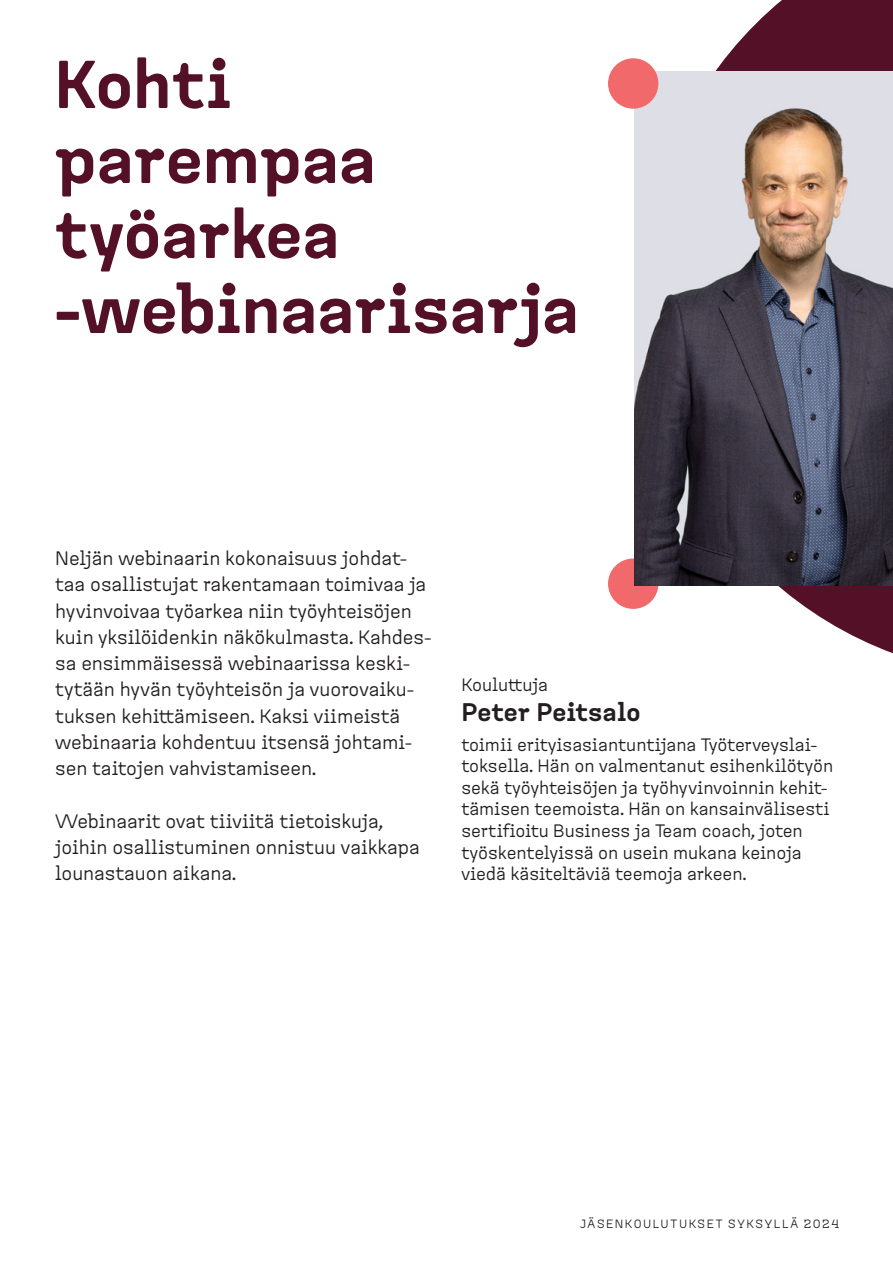
<style>
.page{position:relative;width:893px;height:1263px;background:#fff}
.page>*{position:absolute;margin:0;border:0;box-sizing:border-box;transform-origin:0 0}
.t1{font:700 67.5px/75px "Pro";letter-spacing:-.015em;color:#531027}
.t2{font:700 25.5px "Pro";letter-spacing:-.015em;color:#231f20}
.t3{font:19.5px/26.2px "Pro";color:#231f20}
.t4{font:18px/21.6px "Pro";color:#231f20}
.t5{font:12px "Pro";letter-spacing:.125em;color:#231f20}
</style>
<div class="page">
<div style="left:608px;top:558px;width:50px;height:51px;background:#f2696b;border-radius:50%"></div>
<svg style="left:643px;top:0;width:250px;height:654px"></svg>
<img style="left:635px;top:72px;width:258px;height:513px">
<div style="left:608px;top:58px;width:50px;height:51px;background:#f2696b;border-radius:50%"></div>
<h1 class="t1" style="left:54px;top:48px;width:527px">Kohti<br>parempaa työarkea -webinaarisarja</h1>
<p class="t3" style="left:55px;top:545px;width:378px">Neljän webinaarin kokonaisuus johdat&shy;taa osallistujat rakentamaan toimivaa ja hyvinvoivaa työarkea niin työyhteisöjen kuin yksilöidenkin näkökulmasta. Kahdes&shy;sa ensimmäisessä webinaarissa keski&shy;tytään hyvän työyhteisön ja vuorovaiku&shy;tuksen kehittämiseen. Kaksi viimeistä webinaaria kohdentuu itsensä johtami&shy;sen taitojen vahvistamiseen.</p>
<p class="t3" style="left:55px;top:808px;width:366px">Webinaarit ovat tiiviitä tietoiskuja, joihin osallistuminen onnistuu vaikkapa lounastauon aikana.</p>
<p class="t4" style="left:461px;top:674px;width:88px">Kouluttuja</p>
<h2 class="t2" style="left:461px;top:696px;width:181px">Peter Peitsalo</h2>
<p class="t4" style="left:461px;top:733px;width:373px">toimii erityisasiantuntijana Työterveyslai&shy;toksella. Hän on valmentanut esihenkilötyön sekä työyhteisöjen ja työhyvinvoinnin kehit&shy;tämisen teemoista. Hän on kansainvälisesti sertifioitu Business ja Team coach, joten työskentelyissä on usein mukana keinoja viedä käsiteltäviä teemoja arkeen.</p>
<p class="t5" style="left:580px;top:1216px;width:260px">JÄSENKOULUTUKSET SYKSYLLÄ 2024</p>
</div>
